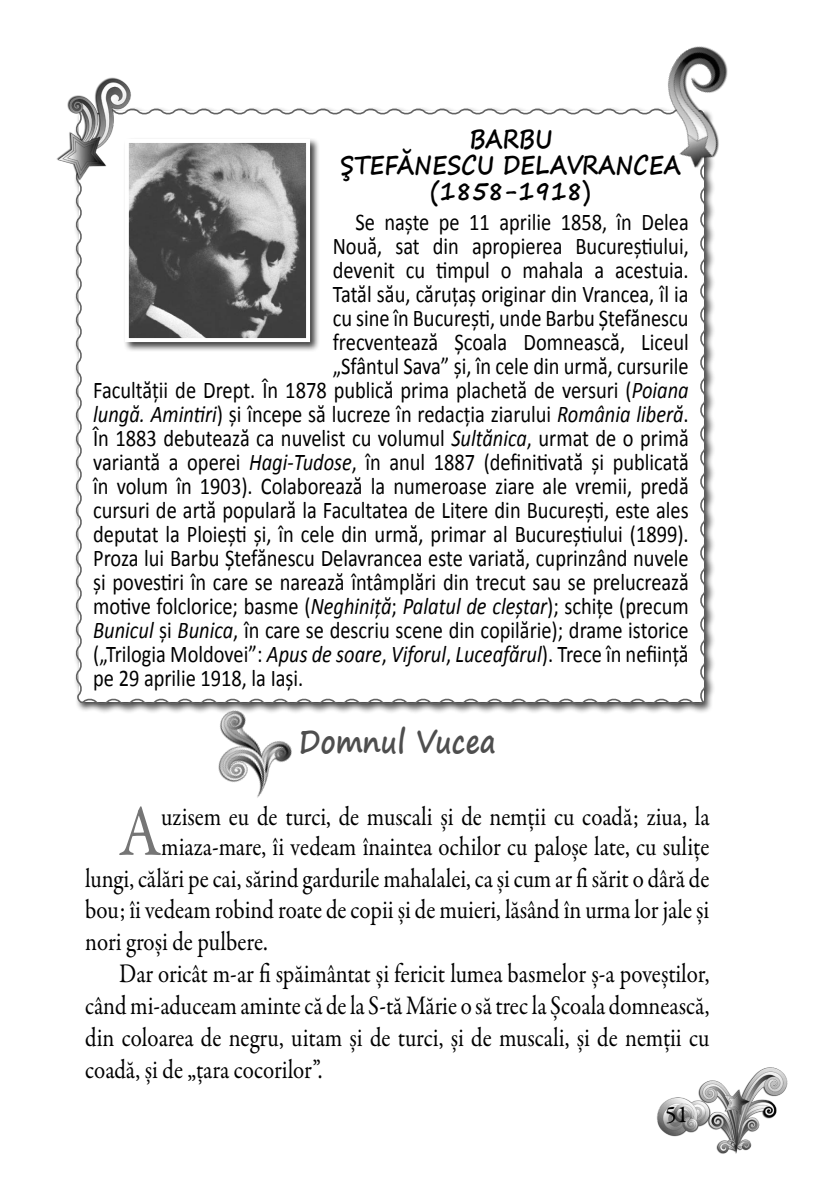
<style>
.page{position:relative;width:823px;height:1191px;background:#fff}
.page>*{position:absolute;margin:0;border:0;box-sizing:border-box;transform-origin:0 0}
.Normal__Web{font:73.2px "Garamond Premr Pro";color:#757575;scale:.85 1}
.titlu{font:700 32px "Segoe Print";color:#4e4e4e;scale:.85 1}
.Normal__Web-2{font:27px/31.8px "Garamond Premr Pro";color:#000;text-align:justify;scale:.85 1}
.autor{font:700 26px/26px "Segoe Print";color:#000;text-align:center;scale:.85 1}
.t1{font:24px "Calibri";color:#000;scale:.85 1}
.t2{font:24px "Garamond Premr Pro";color:#000}
.s1{font-style:italic}
</style>
<div class="page">
<img style="left:656px;top:1097px;width:32px;height:40px">
<img style="left:688px;top:1067px;width:100px;height:87px">
<div style="left:665px;top:1104px;width:30px;height:28px;background:#000;opacity:.75"></div>
<div style="left:74px;top:107px;width:641px;height:608px;background:#000;opacity:.75"></div>
<svg style="left:74px;top:107px;width:634px;height:600px"></svg>
<div style="left:122px;top:137px;width:198px;height:215px;background:#000;opacity:.75"></div>
<img style="left:130px;top:144px;width:175px;height:193px">
<div style="left:125px;top:139px;width:185px;height:203px;border:4px solid #fff"></div>
<img style="left:56px;top:77px;width:79px;height:113px">
<img style="left:187px;top:684px;width:123px;height:114px">
<img style="left:623px;top:46px;width:105px;height:136px">
<p class="autor" style="left:340px;top:125px;width:402px">BARBU<br>ŞTEFĂNESCU DELAVRANCEA (1858-1918)</p>
<p class="t1" style="left:355px;top:207px;width:393px">Se naşte pe 11 aprilie 1858, în Delea</p>
<p class="t1" style="left:332px;top:231px;width:420px">Nouă, sat din apropierea Bucureştiului,</p>
<p class="t1" style="left:332px;top:255px;width:420px">devenit cu timpul o mahala a acestuia.</p>
<p class="t1" style="left:332px;top:279px;width:420px">Tatăl său, căruţaş originar din Vrancea, îl ia</p>
<p class="t1" style="left:332px;top:303px;width:420px">cu sine în Bucureşti, unde Barbu Ştefănescu</p>
<p class="t1" style="left:332px;top:327px;width:420px">frecventează Şcoala Domnească, Liceul</p>
<p class="t1" style="left:332px;top:351px;width:420px">„Sfântul Sava” şi, în cele din urmă, cursurile</p>
<p class="t1" style="left:93px;top:375px;width:701px">Facultăţii de Drept. În 1878 publică prima plachetă de versuri (<span class="s1">Poiana</span></p>
<p class="t1" style="left:93px;top:399px;width:701px"><span class="s1">lungă. Amintiri</span>) şi începe să lucreze în redacţia ziarului <span class="s1">România liberă</span>.</p>
<p class="t1" style="left:93px;top:423px;width:701px">În 1883 debutează ca nuvelist cu volumul <span class="s1">Sultănica</span>, urmat de o primă</p>
<p class="t1" style="left:93px;top:447px;width:701px">variantă a operei <span class="s1">Hagi-Tudose</span>, în anul 1887 (definitivată şi publicată</p>
<p class="t1" style="left:93px;top:471px;width:701px">în volum în 1903). Colaborează la numeroase ziare ale vremii, predă</p>
<p class="t1" style="left:93px;top:495px;width:701px">cursuri de artă populară la Facultatea de Litere din Bucureşti, este ales</p>
<p class="t1" style="left:93px;top:519px;width:701px">deputat la Ploieşti şi, în cele din urmă, primar al Bucureştiului (1899).</p>
<p class="t1" style="left:93px;top:543px;width:701px">Proza lui Barbu Ştefănescu Delavrancea este variată, cuprinzând nuvele</p>
<p class="t1" style="left:93px;top:567px;width:701px">şi povestiri în care se narează întâmplări din trecut sau se prelucrează</p>
<p class="t1" style="left:93px;top:591px;width:701px">motive folclorice; basme (<span class="s1">Neghiniţă</span>; <span class="s1">Palatul de cleştar</span>); schiţe (precum</p>
<p class="t1" style="left:93px;top:615px;width:701px"><span class="s1">Bunicul</span> şi <span class="s1">Bunica</span>, în care se descriu scene din copilărie); drame istorice</p>
<p class="t1" style="left:93px;top:639px;width:701px">(„Trilogia Moldovei”: <span class="s1">Apus de soare</span>, <span class="s1">Viforul</span>, <span class="s1">Luceafărul</span>). Trece în nefiinţă</p>
<p class="t1" style="left:93px;top:663px;width:249px">pe 29 aprilie 1918, la Iași.</p>
<p class="titlu" style="left:299px;top:712px;width:233px">Domnul Vucea</p>
<p class="Normal__Web" style="left:119px;top:787px;width:51px">A</p>
<p class="Normal__Web-2" style="left:161px;top:801px;width:646px">uzisem eu de turci, de muscali și de nemții cu coadă; ziua, la</p>
<p class="Normal__Web-2" style="left:161px;top:831px;width:646px">miaza-mare, îi vedeam înaintea ochilor cu paloșe late, cu sulițe</p>
<p class="Normal__Web-2" style="left:85px;top:862px;width:735px">lungi, călări pe cai, sărind gardurile mahalalei, ca și cum ar fi sărit o dâră de</p>
<p class="Normal__Web-2" style="left:85px;top:894px;width:735px">bou; îi vedeam robind roate de copii și de muieri, lăsând în urma lor jale și</p>
<p class="Normal__Web-2" style="left:85px;top:926px;width:216px">nori groși de pulbere.</p>
<p class="Normal__Web-2" style="left:85px;top:958px;width:735px;text-indent:34px">Dar oricât m-ar fi spăimântat și fericit lumea basmelor ș-a poveștilor, când mi-aduceam aminte că de la S-tă Mărie o să trec la Școala domnească, din coloarea de negru, uitam și de turci, și de muscali, și de nemții cu coadă, și de „țara cocorilor”.</p>
<p class="t2" style="left:664px;top:1099px;width:25px">51</p>
</div>
